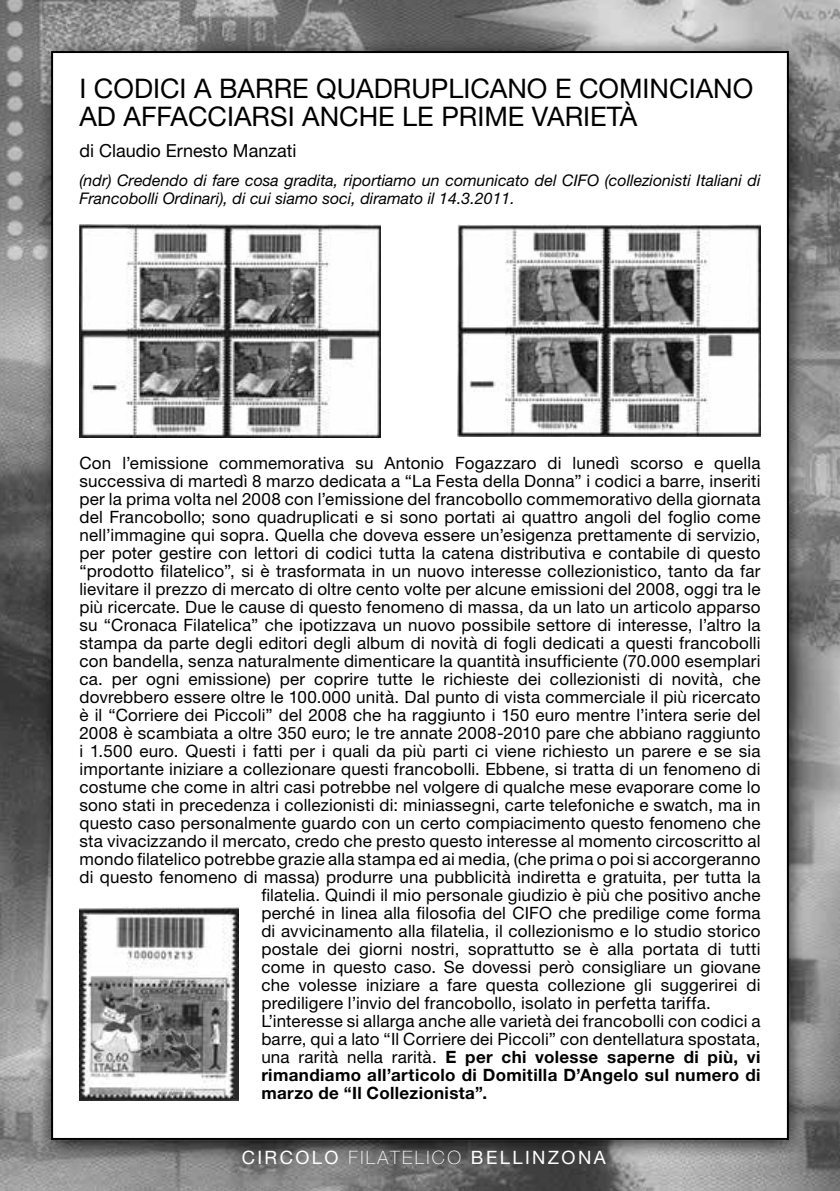
<style>
.page{position:relative;width:840px;height:1191px;background:#fff}
.page>*{position:absolute;margin:0;border:0;box-sizing:border-box;transform-origin:0 0}
.t1{font:27px/28px "Helvetica Neue LT Std";color:#000}
.t2{font:18.4px "Helvetica Neue LT Std";letter-spacing:.13em;color:#fff}
.t3{font:18px "Helvetica Neue LT Std";color:#000}
.t4{font:17px "Helvetica Neue LT Std";letter-spacing:.01em;color:#000}
.t5{font:700 17px "Helvetica Neue LT Std";letter-spacing:.02em;color:#000}
.t6{font:italic 16px/18px "Helvetica Neue LT Std";color:#000}
.s1{font-weight:400}
.s2{font-weight:100}
</style>
<div class="page">
<img style="left:0;top:0;width:839px;height:1191px">
<div style="left:52px;top:52px;width:735px;height:1087px;background:#fff"></div>
<img style="left:79px;top:907px;width:159px;height:193px">
<img style="left:79px;top:225px;width:301px;height:212px">
<img style="left:457px;top:225px;width:303px;height:212px">
<h1 class="t1" style="left:79px;top:74px;width:675px">I CODICI A BARRE QUADRUPLICANO E COMINCIANO<br>AD AFFACCIARSI ANCHE LE PRIME VARIETÀ</h1>
<p class="t3" style="left:79px;top:139px;width:218px">di Claudio Ernesto Manzati</p>
<p class="t6" style="left:79px;top:171px;width:682px">(ndr) Credendo di fare cosa gradita, riportiamo un comunicato del CIFO (collezionisti Italiani di<br>Francobolli Ordinari), di cui siamo soci, diramato il 14.3.2011.</p>
<p class="t4" style="left:79px;top:452px;width:682px">Con l’emissione commemorativa su Antonio Fogazzaro di lunedì scorso e quella</p>
<p class="t4" style="left:79px;top:470px;width:682px">successiva di martedì 8 marzo dedicata a “La Festa della Donna” i codici a barre, inseriti</p>
<p class="t4" style="left:79px;top:488px;width:682px">per la prima volta nel 2008 con l’emissione del francobollo commemorativo della giornata</p>
<p class="t4" style="left:79px;top:506px;width:682px">del Francobollo; sono quadruplicati e si sono portati ai quattro angoli del foglio come</p>
<p class="t4" style="left:79px;top:524px;width:682px">nell’immagine qui sopra. Quella che doveva essere un’esigenza prettamente di servizio,</p>
<p class="t4" style="left:79px;top:542px;width:682px">per poter gestire con lettori di codici tutta la catena distributiva e contabile di questo</p>
<p class="t4" style="left:79px;top:560px;width:682px">“prodotto filatelico”, si è trasformata in un nuovo interesse collezionistico, tanto da far</p>
<p class="t4" style="left:79px;top:578px;width:682px">lievitare il prezzo di mercato di oltre cento volte per alcune emissioni del 2008, oggi tra le</p>
<p class="t4" style="left:79px;top:596px;width:682px">più ricercate. Due le cause di questo fenomeno di massa, da un lato un articolo apparso</p>
<p class="t4" style="left:79px;top:614px;width:682px">su “Cronaca Filatelica” che ipotizzava un nuovo possibile settore di interesse, l’altro la</p>
<p class="t4" style="left:79px;top:632px;width:682px">stampa da parte degli editori degli album di novità di fogli dedicati a questi francobolli</p>
<p class="t4" style="left:79px;top:650px;width:682px">con bandella, senza naturalmente dimenticare la quantità insufficiente (70.000 esemplari</p>
<p class="t4" style="left:79px;top:668px;width:682px">ca. per ogni emissione) per coprire tutte le richieste dei collezionisti di novità, che</p>
<p class="t4" style="left:79px;top:686px;width:682px">dovrebbero essere oltre le 100.000 unità. Dal punto di vista commerciale il più ricercato</p>
<p class="t4" style="left:79px;top:704px;width:682px">è il “Corriere dei Piccoli” del 2008 che ha raggiunto i 150 euro mentre l’intera serie del</p>
<p class="t4" style="left:79px;top:722px;width:682px">2008 è scambiata a oltre 350 euro; le tre annate 2008-2010 pare che abbiano raggiunto</p>
<p class="t4" style="left:79px;top:740px;width:682px">i 1.500 euro. Questi i fatti per i quali da più parti ci viene richiesto un parere e se sia</p>
<p class="t4" style="left:79px;top:758px;width:682px">importante iniziare a collezionare questi francobolli. Ebbene, si tratta di un fenomeno di</p>
<p class="t4" style="left:79px;top:776px;width:682px">costume che come in altri casi potrebbe nel volgere di qualche mese evaporare come lo</p>
<p class="t4" style="left:79px;top:794px;width:682px">sono stati in precedenza i collezionisti di: miniassegni, carte telefoniche e swatch, ma in</p>
<p class="t4" style="left:79px;top:812px;width:682px">questo caso personalmente guardo con un certo compiacimento questo fenomeno che</p>
<p class="t4" style="left:79px;top:830px;width:682px">sta vivacizzando il mercato, credo che presto questo interesse al momento circoscritto al</p>
<p class="t4" style="left:79px;top:848px;width:682px">mondo filatelico potrebbe grazie alla stampa ed ai media, (che prima o poi si accorgeranno</p>
<p class="t4" style="left:79px;top:866px;width:682px">di questo fenomeno di massa) produrre una pubblicità indiretta e gratuita, per tutta la</p>
<p class="t4" style="left:261px;top:884px;width:500px">filatelia. Quindi il mio personale giudizio è più che positivo anche</p>
<p class="t4" style="left:261px;top:902px;width:500px">perché in linea alla filosofia del CIFO che predilige come forma</p>
<p class="t4" style="left:261px;top:920px;width:500px">di avvicinamento alla filatelia, il collezionismo e lo studio storico</p>
<p class="t4" style="left:261px;top:938px;width:500px">postale dei giorni nostri, soprattutto se è alla portata di tutti</p>
<p class="t4" style="left:261px;top:956px;width:500px">come in questo caso. Se dovessi però consigliare un giovane</p>
<p class="t4" style="left:261px;top:974px;width:500px">che volesse iniziare a fare questa collezione gli suggerirei di</p>
<p class="t4" style="left:261px;top:992px;width:451px">prediligere l’invio del francobollo, isolato in perfetta tariffa.</p>
<p class="t4" style="left:261px;top:1010px;width:500px">L’interesse si allarga anche alle varietà dei francobolli con codici a</p>
<p class="t4" style="left:261px;top:1028px;width:500px">barre, qui a lato “Il Corriere dei Piccoli” con dentellatura spostata,</p>
<p class="t5" style="left:261px;top:1046px;width:500px"><span class="s1">una rarità nella rarità.</span> E per chi volesse saperne di più, vi</p>
<p class="t5" style="left:261px;top:1064px;width:500px">rimandiamo all’articolo di Domitilla D’Angelo sul numero di</p>
<p class="t5" style="left:261px;top:1082px;width:227px">marzo de “Il Collezionista”.</p>
<p class="t2" style="left:241px;top:1146px;width:365px">CIRCOLO <span class="s2">FILATELICO</span> BELLINZONA</p>
</div>
